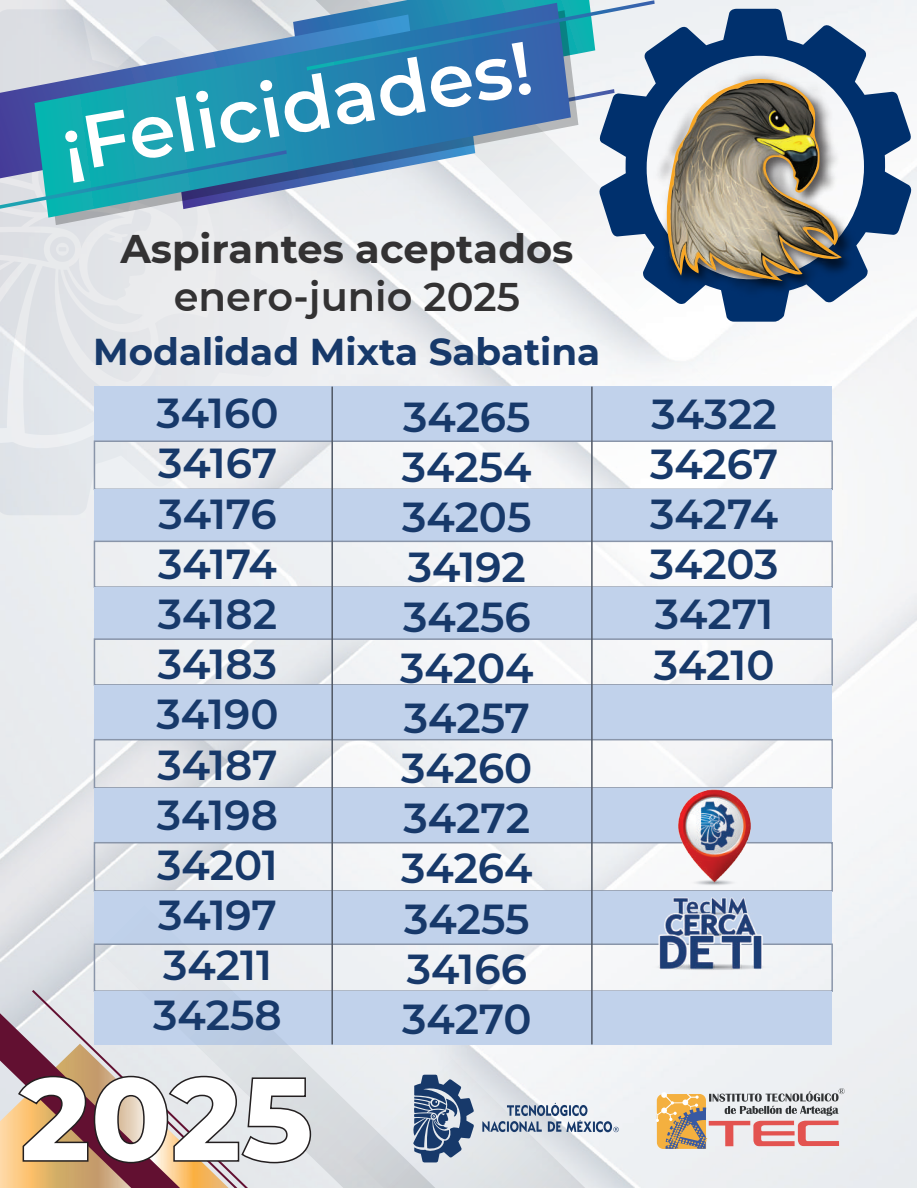
<style>
.page{position:relative;width:918px;height:1188px;background:#fff}
.page>*{position:absolute;margin:0;border:0;box-sizing:border-box;transform-origin:0 0}
.t1{font:800 118.2px "Montserrat";color:#fff}
.t2{font:600 74.7px "Montserrat";color:#fff}
.t3{font:600 41.85px/50.2px "Montserrat";color:#17396a}
.t4{font:700 39.9px "Montserrat";color:#333233}
.t5{font:600 39.9px "Montserrat";color:#333233}
.t6{font:700 37.35px "Montserrat";color:#17396a}
</style>
<div class="page">
<img style="left:0;top:0;width:917px;height:1188px">
<div style="left:94px;top:387px;width:738px;height:54px;background:#c1d2eb"></div>
<div style="left:94px;top:440px;width:739px;height:50px;border:2px solid #8995a9"></div>
<div style="left:94px;top:489px;width:738px;height:52px;background:#c1d2eb"></div>
<div style="left:94px;top:541px;width:739px;height:47px;border:2px solid #8995a9"></div>
<div style="left:94px;top:587px;width:738px;height:52px;background:#c1d2eb"></div>
<div style="left:94px;top:638px;width:739px;height:48px;border:2px solid #8995a9"></div>
<div style="left:94px;top:685px;width:738px;height:55px;background:#c1d2eb"></div>
<div style="left:94px;top:739px;width:739px;height:50px;border:2px solid #8995a9"></div>
<div style="left:94px;top:788px;width:738px;height:55px;background:#c1d2eb"></div>
<div style="left:94px;top:842px;width:739px;height:50px;border:2px solid #8995a9"></div>
<div style="left:94px;top:891px;width:738px;height:53px;background:#c1d2eb"></div>
<div style="left:94px;top:944px;width:739px;height:48px;border:2px solid #8995a9"></div>
<div style="left:94px;top:991px;width:738px;height:53px;background:#c1d2eb"></div>
<hr style="left:331px;top:387px;width:2px;height:657px;background:#4f5764">
<hr style="left:591px;top:387px;width:2px;height:657px;background:#4f5764">
<svg style="left:220px;top:0;width:538px;height:385px"></svg>
<svg style="left:22px;top:831px;width:538px;height:188px"></svg>
<svg style="left:312px;top:1019px;width:370px;height:169px"></svg>
<svg style="left:0;top:990px;width:312px;height:198px"></svg>
<svg style="left:412px;top:1075px;width:62px;height:87px;background:#6f84a1"></svg>
<svg style="left:482px;top:1103px;width:137px;height:30px"></svg>
<svg style="left:656px;top:1088px;width:189px;height:61px;background:#d2b8ac"></svg>
<svg style="left:42px;top:209px;width:536px;height:16px;fill:#e9ebed"></svg>
<svg style="left:34px;top:209px;width:537px;height:9px;background:#d9e2e5"></svg>
<svg style="left:0;top:0;width:655px;height:209px;background:#66a3c1"></svg>
<svg style="left:599px;top:9px;width:313px;height:313px"></svg>
<img style="left:649px;top:67px;width:211px;height:274px">
<img style="left:644px;top:780px;width:135px;height:203px">
<h2 class="t2" style="left:53px;top:95px;width:477px;rotate:-10deg">¡Felicidades!</h2>
<p class="t4" style="left:120px;top:220px;width:454px">Aspirantes aceptados</p>
<p class="t5" style="left:174px;top:268px;width:348px">enero-junio 2025</p>
<p class="t6" style="left:93px;top:325px;width:509px">Modalidad Mixta Sabatina</p>
<p class="t3" style="left:153px;top:386px;width:130px">34160<br>34167<br>34176<br>34174<br>34182<br>34183<br>34190<br>34187<br>34198<br>34201<br>34197<br>34211<br>34258</p>
<p class="t3" style="left:400px;top:390px;width:135px">34265<br>34254<br>34205<br>34192<br>34256<br>34204<br>34257<br>34260<br>34272<br>34264<br>34255<br>34166<br>34270</p>
<p class="t3" style="left:650px;top:387px;width:130px">34322<br>34267<br>34274<br>34203<br>34271<br>34210</p>
<h1 class="t1" style="left:20px;top:1032px;width:295px">2025</h1>
</div>
